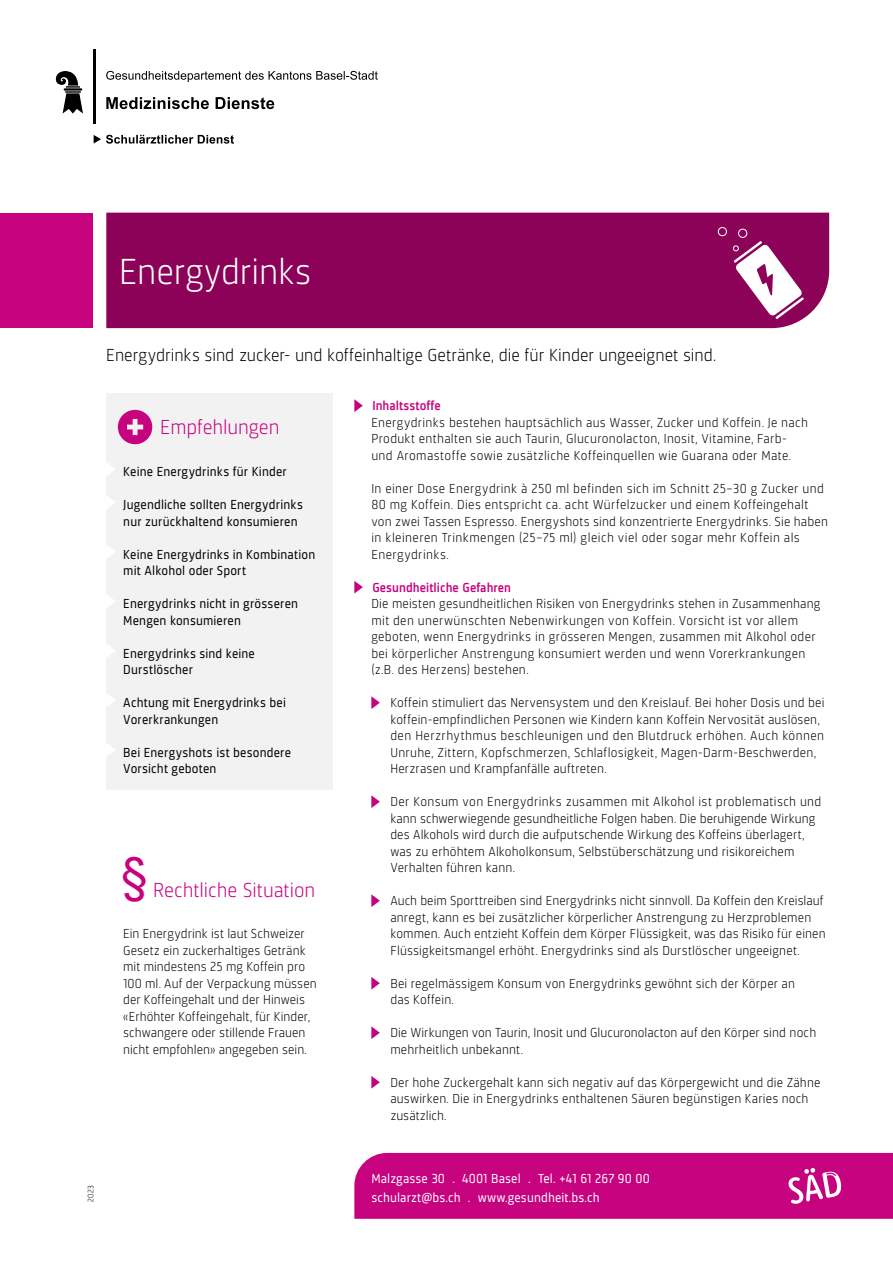
<style>
.page{position:relative;width:893px;height:1263px;background:#fff}
.page>*{position:absolute;margin:0;border:0;box-sizing:border-box;transform-origin:0 0}
.t1{font:48px "Arial";color:#c7027f}
.t2{font:300 37.5px "Sinews Sans Pro";letter-spacing:-.005em;color:#fff}
.t3{font:300 21px "Sinews Sans Pro";letter-spacing:-.005em;color:#c7027f}
.t4{font:300 18px "Sinews Sans Pro";letter-spacing:-.005em;color:#000}
.t5{font:300 13.5px/16.5px "Sinews Sans Pro";letter-spacing:.015em;color:#000}
.t6{font:13.5px/16.5px "Sinews Sans Pro";letter-spacing:.01em;color:#000}
.t7{font:13.5px/18.8px "Sinews Sans Pro";letter-spacing:.01em;color:#fff}
.t8{font:500 13.5px "Sinews Sans Pro";letter-spacing:.005em;color:#c7027f}
.t9{font:300 8.25px "Sinews Sans Pro";color:#000}
</style>
<div class="page">
<svg style="left:354px;top:399px;width:9px;height:13px"></svg>
<svg style="left:354px;top:581px;width:9px;height:12px"></svg>
<svg style="left:371px;top:696px;width:9px;height:13px"></svg>
<svg style="left:371px;top:795px;width:9px;height:13px"></svg>
<svg style="left:371px;top:894px;width:9px;height:13px"></svg>
<svg style="left:371px;top:977px;width:9px;height:12px"></svg>
<svg style="left:371px;top:1026px;width:9px;height:13px"></svg>
<svg style="left:371px;top:1076px;width:9px;height:12px"></svg>
<div style="left:0;top:213px;width:93px;height:114px;background:#c7027f"></div>
<div style="left:106px;top:213px;width:723px;height:115px;background:#8c0258"></div>
<svg style="left:106px;top:71px;width:272px;height:11px"></svg>
<svg style="left:94px;top:135px;width:140px;height:9px"></svg>
<svg style="left:106px;top:97px;width:103px;height:12px"></svg>
<svg style="left:216px;top:97px;width:58px;height:12px"></svg>
<svg style="left:56px;top:71px;width:27px;height:43px"></svg>
<hr style="left:94px;top:50px;width:2px;height:74px;background:#000">
<div style="left:106px;top:394px;width:227px;height:396px;background:#f2f2f2"></div>
<svg style="left:106px;top:463px;width:9px;height:13px"></svg>
<svg style="left:106px;top:496px;width:9px;height:13px"></svg>
<svg style="left:106px;top:545px;width:9px;height:13px"></svg>
<svg style="left:106px;top:595px;width:9px;height:13px"></svg>
<svg style="left:106px;top:644px;width:9px;height:13px"></svg>
<svg style="left:106px;top:694px;width:9px;height:13px"></svg>
<svg style="left:106px;top:743px;width:9px;height:13px"></svg>
<svg style="left:118px;top:410px;width:34px;height:34px"></svg>
<svg style="left:717px;top:226px;width:87px;height:93px"></svg>
<div style="left:354px;top:1153px;width:539px;height:66px;background:#c7027f"></div>
<h2 class="t2" style="left:119px;top:251px;width:194px">Energydrinks</h2>
<h3 class="t4" style="left:106px;top:345px;width:611px">Energydrinks sind zucker- und koffeinhaltige Getränke, die für Kinder ungeeignet sind.</h3>
<h3 class="t3" style="left:160px;top:416px;width:121px">Empfehlungen</h3>
<p class="t6" style="left:123px;top:464px;width:165px">Keine Energydrinks für Kinder</p>
<p class="t6" style="left:123px;top:497px;width:181px">Jugendliche sollten Energydrinks nur zurückhaltend konsumieren</p>
<p class="t6" style="left:123px;top:546px;width:193px">Keine Energydrinks in Kombination mit Alkohol oder Sport</p>
<p class="t6" style="left:123px;top:596px;width:176px">Energydrinks nicht in grösseren<br>Mengen konsumieren</p>
<p class="t6" style="left:123px;top:645px;width:133px">Energydrinks sind keine<br>Durstlöscher</p>
<p class="t6" style="left:123px;top:695px;width:164px">Achtung mit Energydrinks bei<br>Vorerkrankungen</p>
<p class="t6" style="left:123px;top:744px;width:169px">Bei Energyshots ist besondere<br>Vorsicht geboten</p>
<h1 class="t1" style="left:121px;top:844px;width:28px">§</h1>
<h3 class="t3" style="left:153px;top:879px;width:164px">Rechtliche Situation</h3>
<p class="t5" style="left:123px;top:926px;width:195px">Ein Energydrink ist laut Schweizer Gesetz ein zuckerhaltiges Getränk mit mindestens 25 mg Koffein pro 100 ml. Auf der Verpackung müssen der Koffeingehalt und der Hinweis «Erhöhter Koffeingehalt, für Kinder, schwangere oder stillende Frauen nicht empfohlen» angegeben sein.</p>
<p class="t8" style="left:372px;top:398px;width:70px">Inhaltsstoffe</p>
<p class="t5" style="left:371px;top:414px;width:438px">Energydrinks bestehen hauptsächlich aus Wasser, Zucker und Koffein. Je nach<br>Produkt enthalten sie auch Taurin, Glucuronolacton, Inosit, Vitamine, Farb&shy;und Aromastoffe sowie zusätzliche Koffeinquellen wie Guarana oder Mate.</p>
<p class="t5" style="left:371px;top:480px;width:458px">In einer Dose Energydrink à 250 ml befinden sich im Schnitt 25–30 g Zucker und 80 mg Koffein. Dies entspricht ca. acht Würfelzucker und einem Koffeingehalt von zwei Tassen Espresso. Energyshots sind konzentrierte Energydrinks. Sie haben in kleineren Trinkmengen (25–75 ml) gleich viel oder sogar mehr Koffein als Energydrinks.</p>
<p class="t8" style="left:372px;top:580px;width:140px">Gesundheitliche Gefahren</p>
<p class="t5" style="left:371px;top:596px;width:451px">Die meisten gesundheitlichen Risiken von Energydrinks stehen in Zusammenhang mit den unerwünschten Nebenwirkungen von Koffein. Vorsicht ist vor allem geboten, wenn Energydrinks in grösseren Mengen, zusammen mit Alkohol oder bei körperlicher Anstrengung konsumiert werden und wenn Vorerkrankungen (z.B. des Herzens) bestehen.</p>
<p class="t5" style="left:390px;top:695px;width:436px">Koffein stimuliert das Nervensystem und den Kreislauf. Bei hoher Dosis und bei koffein-empfindlichen Personen wie Kindern kann Koffein Nervosität auslösen, den Herzrhythmus beschleunigen und den Blutdruck erhöhen. Auch können Unruhe, Zittern, Kopfschmerzen, Schlaflosigkeit, Magen-Darm-Beschwerden, Herzrasen und Krampfanfälle auftreten.</p>
<p class="t5" style="left:390px;top:794px;width:433px">Der Konsum von Energydrinks zusammen mit Alkohol ist problematisch und kann schwerwiegende gesundheitliche Folgen haben. Die beruhigende Wirkung des Alkohols wird durch die aufputschende Wirkung des Koffeins überlagert, was zu erhöhtem Alkoholkonsum, Selbstüberschätzung und risikoreichem Verhalten führen kann.</p>
<p class="t5" style="left:390px;top:893px;width:437px">Auch beim Sporttreiben sind Energydrinks nicht sinnvoll. Da Koffein den Kreislauf anregt, kann es bei zusätzlicher körperlicher Anstrengung zu Herzproblemen kommen. Auch entzieht Koffein dem Körper Flüssigkeit, was das Risiko für einen Flüssigkeitsmangel erhöht. Energydrinks sind als Durstlöscher ungeeignet.</p>
<p class="t5" style="left:390px;top:975px;width:406px">Bei regelmässigem Konsum von Energydrinks gewöhnt sich der Körper an das Koffein.</p>
<p class="t5" style="left:390px;top:1025px;width:427px">Die Wirkungen von Taurin, Inosit und Glucuronolacton auf den Körper sind noch mehrheitlich unbekannt.</p>
<p class="t5" style="left:390px;top:1074px;width:432px">Der hohe Zuckergehalt kann sich negativ auf das Körpergewicht und die Zähne auswirken. Die in Energydrinks enthaltenen Säuren begünstigen Karies noch zusätzlich.</p>
<p class="t9" style="left:86px;top:1202px;width:19px;rotate:-90deg">2023</p>
<p class="t7" style="left:371px;top:1169px;width:280px">Malzgasse 30 . 4001 Basel . Tel. +41 61 267 90 00 schularzt@bs.ch . www.gesundheit.bs.ch</p>
</div>
